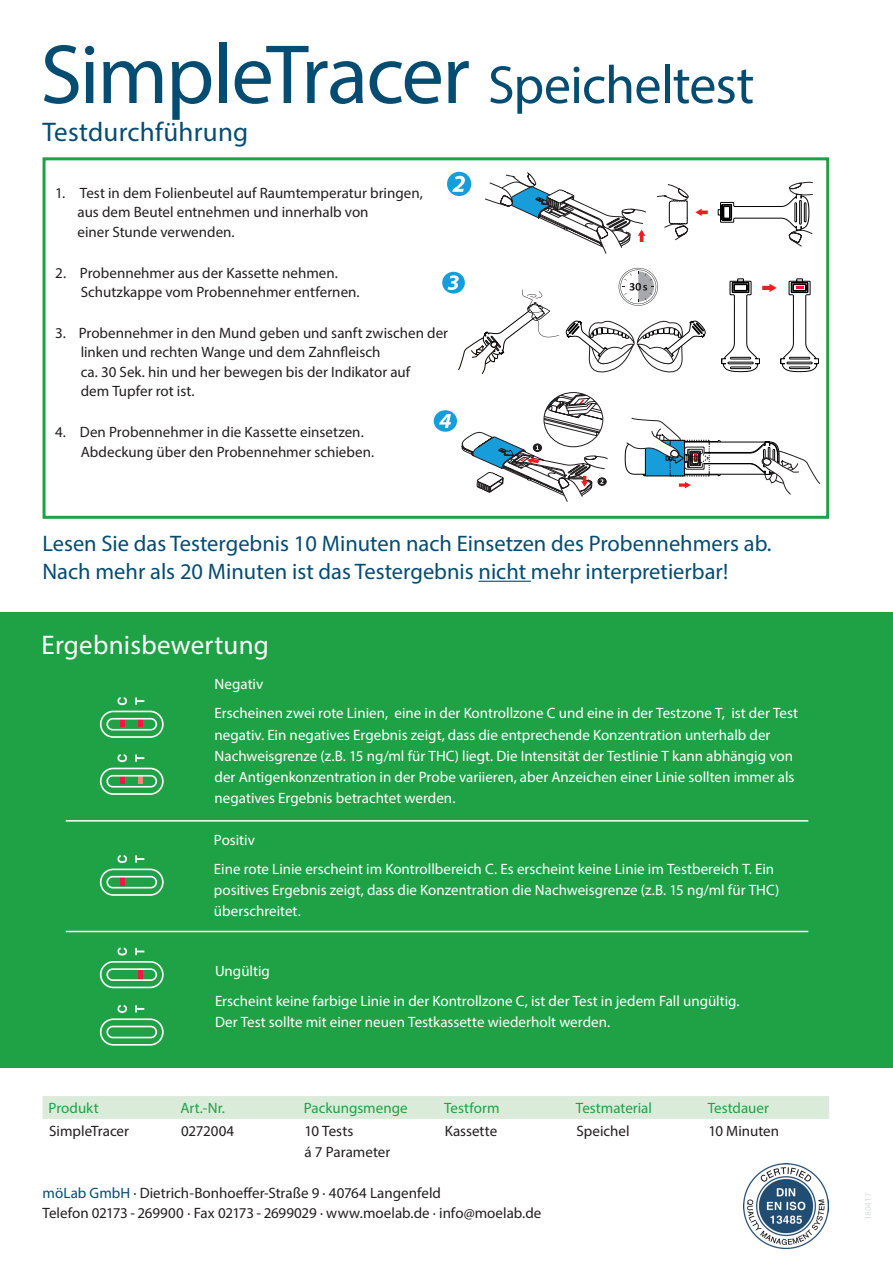
<style>
.page{position:relative;width:893px;height:1263px;background:#fff}
.page>*{position:absolute;margin:0;border:0;box-sizing:border-box;transform-origin:0 0}
.t1{font:84.75px "Myriad Pro";letter-spacing:-.025em;color:#054c72}
.t2{font:27px "Myriad Pro";letter-spacing:.01em;color:#fff}
.t3{font:27px "Myriad Pro";letter-spacing:.01em;color:#054c72}
.t4{font:22.5px/28.5px "Myriad Pro";color:#054c72}
.t5{font:15px/21px "Myriad Pro";color:#fff}
.t6{font:15px/19.5px "Myriad Pro";color:#231f20}
.t7{font:15px "Myriad Pro";color:#1fa245}
.t8{font:9px "Myriad Pro";color:#dcdddf}
.s1{font-size:54px}
.s2{color:#054c72}
</style>
<div class="page">
<hr style="left:478px;top:581px;width:53px;height:1px;background:#054c72">
<div style="left:43px;top:1096px;width:786px;height:23px;background:#dbebda"></div>
<div style="left:0;top:612px;width:893px;height:455px;background:#1fa245"></div>
<svg style="left:100px;top:855px;width:64px;height:41px"></svg>
<svg style="left:100px;top:711px;width:64px;height:27px"></svg>
<svg style="left:117px;top:697px;width:10px;height:8px"></svg>
<svg style="left:135px;top:697px;width:9px;height:8px"></svg>
<svg style="left:100px;top:768px;width:64px;height:27px"></svg>
<svg style="left:117px;top:754px;width:10px;height:8px"></svg>
<svg style="left:135px;top:754px;width:9px;height:8px"></svg>
<svg style="left:100px;top:961px;width:64px;height:27px"></svg>
<svg style="left:117px;top:947px;width:10px;height:8px"></svg>
<svg style="left:135px;top:948px;width:9px;height:7px"></svg>
<svg style="left:100px;top:1005px;width:64px;height:41px"></svg>
<hr style="left:66px;top:820px;width:742px;height:1px;background:#fff">
<hr style="left:66px;top:931px;width:742px;height:1px;background:#fff">
<div style="left:43px;top:157px;width:786px;height:362px;border:3px solid #1fa245"></div>
<img style="left:744px;top:1163px;width:85px;height:85px">
<svg style="left:657px;top:182px;width:156px;height:65px"></svg>
<svg style="left:485px;top:172px;width:161px;height:82px"></svg>
<div style="left:447px;top:172px;width:24px;height:24px;background:#179dd9;border-radius:50%"></div>
<svg style="left:452px;top:176px;width:13px;height:16px"></svg>
<svg style="left:566px;top:320px;width:139px;height:53px"></svg>
<svg style="left:619px;top:268px;width:39px;height:38px"></svg>
<div style="left:442px;top:272px;width:23px;height:22px;background:#179dd9;border-radius:50%"></div>
<svg style="left:447px;top:275px;width:112px;height:99px"></svg>
<svg style="left:721px;top:278px;width:99px;height:94px"></svg>
<svg style="left:462px;top:392px;width:146px;height:110px"></svg>
<div style="left:544px;top:392px;width:59px;height:55px;border:1px solid #231f20;border-radius:50%"></div>
<div style="left:434px;top:410px;width:23px;height:22px;background:#179dd9;border-radius:50%"></div>
<svg style="left:439px;top:414px;width:12px;height:14px"></svg>
<svg style="left:625px;top:418px;width:195px;height:76px"></svg>
<h1 class="t1" style="left:40px;top:22px;width:715px">SimpleTracer <span class="s1">Speicheltest</span></h1>
<h2 class="t3" style="left:43px;top:115px;width:207px">Testdurchführung</h2>
<p class="t6" style="left:78px;top:183px;width:347px;text-indent:-22px">1. Test in dem Folienbeutel auf Raumtemperatur bringen, aus dem Beutel entnehmen und innerhalb von<br>einer Stunde verwenden.</p>
<p class="t6" style="left:81px;top:263px;width:280px;text-indent:-25px">2. Probennehmer aus der Kassette nehmen.<br>Schutzkappe vom Probennehmer entfernen.</p>
<p class="t6" style="left:81px;top:323px;width:369px;text-indent:-25px">3. Probennehmer in den Mund geben und sanft zwischen der linken und rechten Wange und dem Zahnfleisch<br>ca. 30 Sek. hin und her bewegen bis der Indikator auf<br>dem Tupfer rot ist.</p>
<p class="t6" style="left:81px;top:422px;width:295px;text-indent:-25px">4. Den Probennehmer in die Kassette einsetzen.<br>Abdeckung über den Probennehmer schieben.</p>
<h3 class="t4" style="left:43px;top:528px;width:731px">Lesen Sie das Testergebnis 10 Minuten nach Einsetzen des Probennehmers ab.<br>Nach mehr als 20 Minuten ist das Testergebnis nicht mehr interpretierbar!</h3>
<h2 class="t2" style="left:41px;top:628px;width:229px">Ergebnisbewertung</h2>
<p class="t5" style="left:215px;top:669px;width:585px;line-height:29.5px">Negativ<br>Erscheinen zwei rote Linien, eine in der Kontrollzone C und eine in der Testzone T, ist der Test</p>
<p class="t5" style="left:215px;top:724px;width:581px">negativ. Ein negatives Ergebnis zeigt, dass die entprechende Konzentration unterhalb der Nachweisgrenze (z.B. 15 ng/ml für THC) liegt. Die Intensität der Testlinie T kann abhängig von der Antigenkonzentration in der Probe variieren, aber Anzeichen einer Linie sollten immer als negatives Ergebnis betrachtet werden.</p>
<p class="t5" style="left:214px;top:825px;width:562px;line-height:29.5px">Positiv<br>Eine rote Linie erscheint im Kontrollbereich C. Es erscheint keine Linie im Testbereich T. Ein</p>
<p class="t5" style="left:214px;top:880px;width:567px">positives Ergebnis zeigt, dass die Konzentration die Nachweisgrenze (z.B. 15 ng/ml für THC) überschreitet.</p>
<p class="t5" style="left:215px;top:956px;width:526px;line-height:29.5px">Ungültig<br>Erscheint keine farbige Linie in der Kontrollzone C, ist der Test in jedem Fall ungültig.</p>
<p class="t5" style="left:215px;top:1011px;width:397px">Der Test sollte mit einer neuen Testkassette wiederholt werden.</p>
<p class="t7" style="left:49px;top:1098px;width:52px">Produkt</p>
<p class="t7" style="left:180px;top:1098px;width:46px">Art.-Nr.</p>
<p class="t7" style="left:304px;top:1098px;width:105px">Packungsmenge</p>
<p class="t7" style="left:444px;top:1098px;width:57px">Testform</p>
<p class="t7" style="left:576px;top:1098px;width:78px">Testmaterial</p>
<p class="t7" style="left:708px;top:1098px;width:63px">Testdauer</p>
<p class="t6" style="left:49px;top:1121px;width:81px">SimpleTracer</p>
<p class="t6" style="left:181px;top:1121px;width:55px">0272004</p>
<p class="t6" style="left:304px;top:1120px;width:87px;line-height:21px">10 Tests<br>á 7 Parameter</p>
<p class="t6" style="left:445px;top:1121px;width:54px">Kassette</p>
<p class="t6" style="left:577px;top:1121px;width:55px">Speichel</p>
<p class="t6" style="left:708px;top:1121px;width:72px">10 Minuten</p>
<p class="t6" style="left:43px;top:1183px;width:500px"><span class="s2">möLab GmbH</span> · Dietrich-Bonhoeffer-Straße 9 · 40764 Langenfeld<br>Telefon 02173 - 269900 · Fax 02173 - 2699029 · www.moelab.de · info@moelab.de</p>
<p class="t8" style="left:863px;top:1220px;width:29px;rotate:-90deg">180417</p>
</div>
